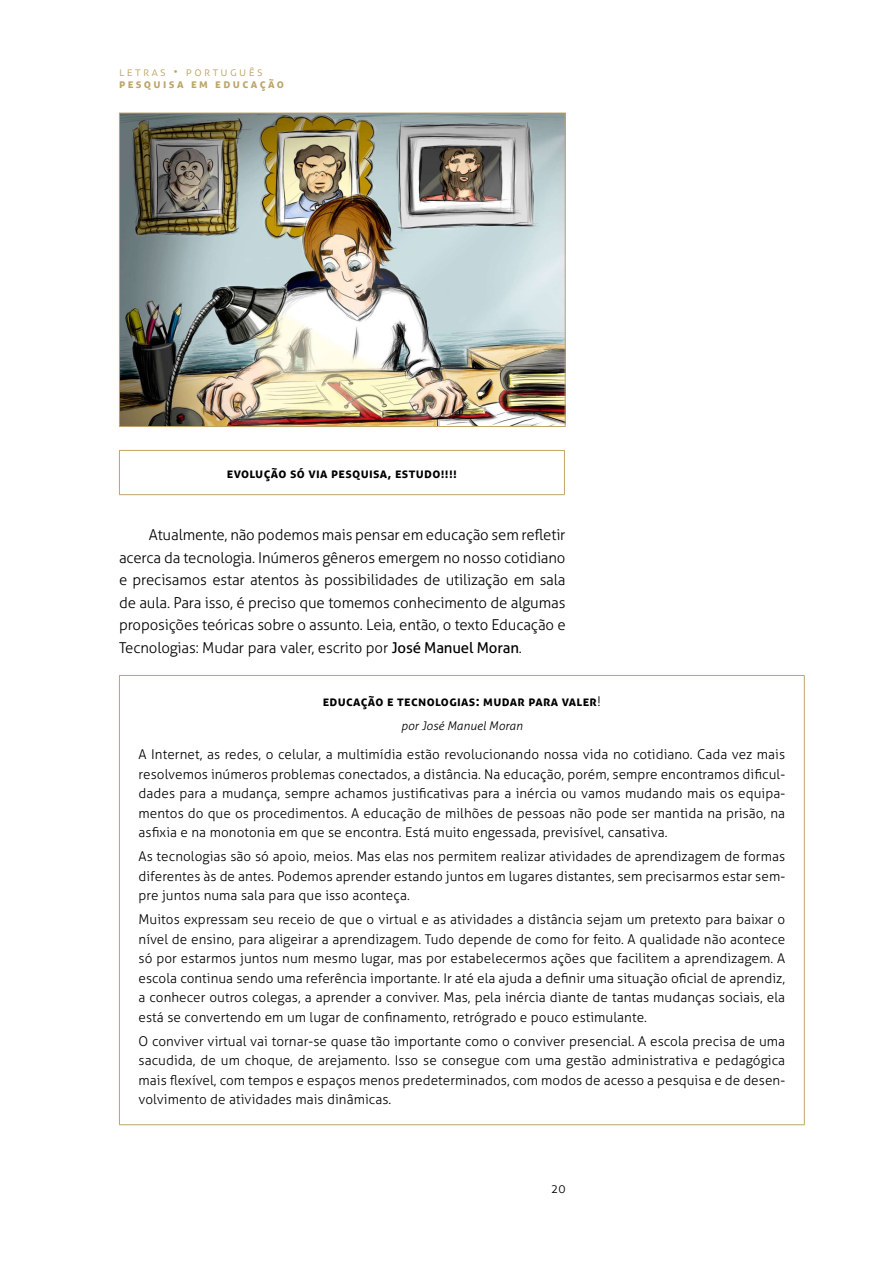
<style>
.page{position:relative;width:893px;height:1263px;background:#fff}
.page>*{position:absolute;margin:0;border:0;box-sizing:border-box;transform-origin:0 0}
.t1{font:300 15px/22.5px "Aller";letter-spacing:-.01em;color:#000;text-align:justify}
.t2{font:300 13.5px/19.5px "Aller";letter-spacing:.005em;color:#000;text-align:justify}
.t3{font:700 13.5px "Aller";letter-spacing:.11em;color:#000}
.t4{font:700 12px "Aller";color:#bda568}
.t5{font:italic 300 12px "Aller";letter-spacing:.005em;color:#000}
.t6{font:300 12px "Aller";color:#bda568}
.t7{font:300 12px "Aller";color:#000}
.s1{font-weight:400}
.s2{font-weight:300}
</style>
<div class="page">
<img style="left:121px;top:115px;width:443px;height:310px">
<div style="left:119px;top:113px;width:447px;height:314px;border:1px solid #bda568"></div>
<hr style="left:119px;top:450px;width:446px;height:1px;background:#bda568">
<hr style="left:119px;top:451px;width:1px;height:43px;background:#bda568">
<hr style="left:564px;top:451px;width:1px;height:43px;background:#bda568">
<hr style="left:119px;top:494px;width:446px;height:1px;background:#bda568">
<hr style="left:119px;top:675px;width:686px;height:1px;background:#bda568">
<hr style="left:119px;top:676px;width:1px;height:448px;background:#bda568">
<hr style="left:804px;top:676px;width:1px;height:448px;background:#bda568">
<hr style="left:119px;top:1124px;width:686px;height:1px;background:#bda568">
<p class="t6" style="left:119px;top:65px;width:145px">letras • português</p>
<p class="t4" style="left:119px;top:77px;width:66px">pe squisae</p>
<p class="t4" style="left:199px;top:77px;width:19px">med</p>
<p class="t4" style="left:233px;top:77px;width:19px">ucaçã</p>
<p class="t4" style="left:277px;top:77px;width:9px">o</p>
<p class="t3" style="left:227px;top:464px;width:101px">evolução só viape</p>
<p class="t3" style="left:345px;top:464px;width:113px">squisa, estudo!!!!</p>
<p class="t1" style="left:119px;top:523px;width:448px;text-indent:30px">Atualmente, não podemos mais pensar em educação sem refletir acerca da tecnologia. Inúmeros gêneros emergem no nosso cotidiano e precisamos estar atentos às possibilidades de utilização em sala de aula. Para isso, é preciso que tomemos conhecimento de algumas proposições teóricas sobre o assunto. Leia, então, o texto Educação e Tecnologias: Mudar para valer, escrito por <span class="s1">José Manuel Moran</span>.</p>
<p class="t3" style="left:323px;top:693px;width:32px">educaçã</p>
<p class="t3" style="left:375px;top:693px;width:16px">o etecn</p>
<p class="t3" style="left:427px;top:693px;width:132px">ologias: mudar paravale</p>
<p class="t3" style="left:589px;top:693px;width:13px">r<span class="s2">!</span></p>
<p class="t5" style="left:401px;top:718px;width:123px">por José Manuel Moran</p>
<p class="t2" style="left:139px;top:745px;width:648px">A Internet, as redes, o celular, a multimídia estão revolucionando nossa vida no cotidiano. Cada vez mais resolvemos inúmeros problemas conectados, a distância. Na educação, porém, sempre encontramos dificul&shy;dades para a mudança, sempre achamos justificativas para a inércia ou vamos mudando mais os equipa&shy;mentos do que os procedimentos. A educação de milhões de pessoas não pode ser mantida na prisão, na asfixia e na monotonia em que se encontra. Está muito engessada, previsível, cansativa.</p>
<p class="t2" style="left:139px;top:847px;width:648px">As tecnologias são só apoio, meios. Mas elas nos permitem realizar atividades de aprendizagem de formas diferentes às de antes. Podemos aprender estando juntos em lugares distantes, sem precisarmos estar sem&shy;pre juntos numa sala para que isso aconteça.</p>
<p class="t2" style="left:139px;top:910px;width:648px">Muitos expressam seu receio de que o virtual e as atividades a distância sejam um pretexto para baixar o nível de ensino, para aligeirar a aprendizagem. Tudo depende de como for feito. A qualidade não acontece só por estarmos juntos num mesmo lugar, mas por estabelecermos ações que facilitem a aprendizagem. A escola continua sendo uma referência importante. Ir até ela ajuda a definir uma situação oficial de aprendiz, a conhecer outros colegas, a aprender a conviver. Mas, pela inércia diante de tantas mudanças sociais, ela está se convertendo em um lugar de confinamento, retrógrado e pouco estimulante.</p>
<p class="t2" style="left:139px;top:1031px;width:648px">O conviver virtual vai tornar-se quase tão importante como o conviver presencial. A escola precisa de uma sacudida, de um choque, de arejamento. Isso se consegue com uma gestão administrativa e pedagógica mais flexível, com tempos e espaços menos predeterminados, com modos de acesso a pesquisa e de desen&shy;volvimento de atividades mais dinâmicas.</p>
<p class="t7" style="left:551px;top:1181px;width:16px">20</p>
</div>
